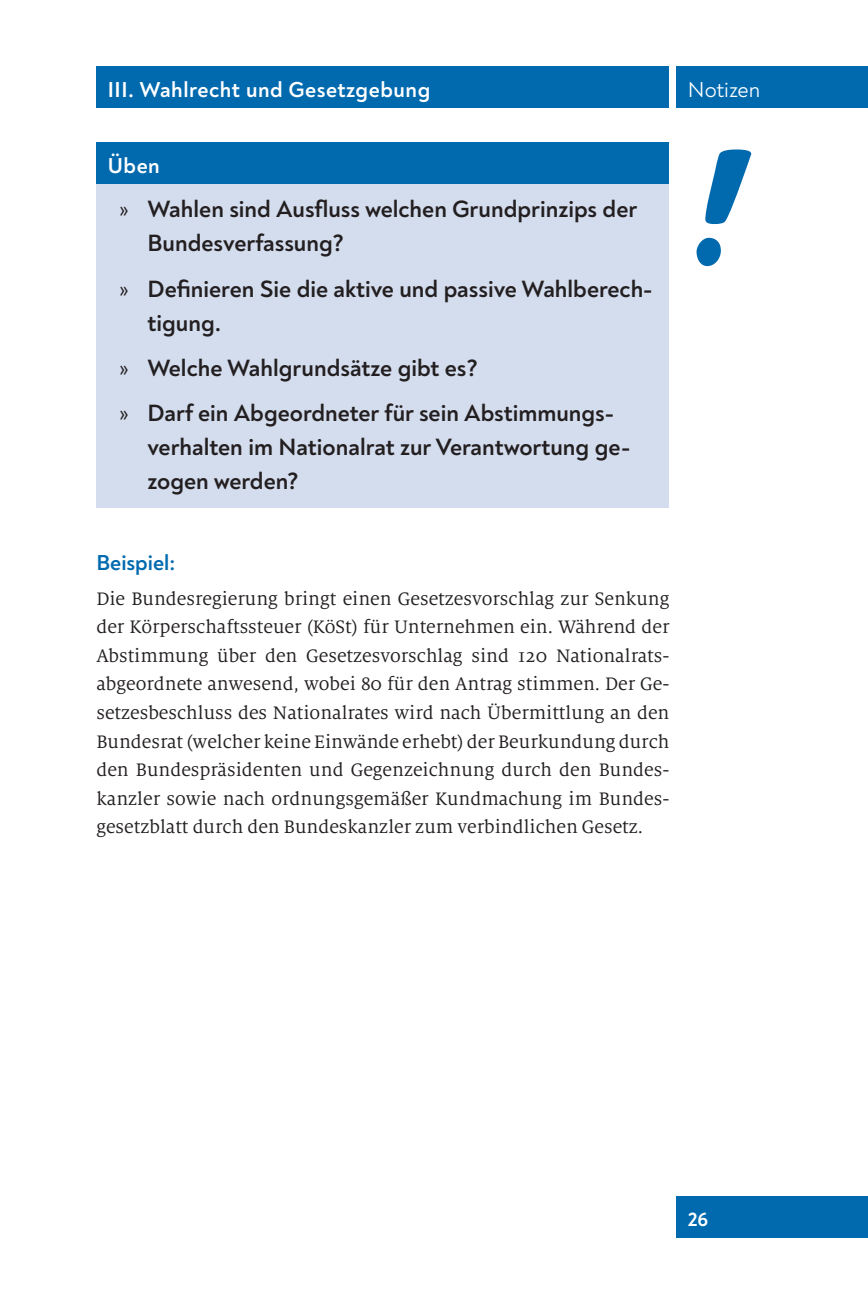
<style>
.page{position:relative;width:868px;height:1304px;background:#fff}
.page>*{position:absolute;margin:0;border:0;box-sizing:border-box;transform-origin:0 0}
.t1{font:160px "Barmoon Normal";color:#016aaf}
.t2{font:700 24px/34px "Noah";color:#231f20}
.t3{font:700 22px "Noah";letter-spacing:.025em;color:#fff}
.t4{font:700 22px "Noah";color:#016aaf}
.t5{font:22px "Noah";color:#fff}
.t6{font:20px/28.6px "Milo Serif Pro";color:#231f20;text-align:justify}
.t7{font:700 20px "Noah";color:#fff}
.s1{font-weight:400}
</style>
<div class="page">
<div style="left:676px;top:1196px;width:191px;height:42px;background:#016aaf"></div>
<div style="left:96px;top:66px;width:573px;height:42px;background:#016aaf"></div>
<div style="left:676px;top:66px;width:191px;height:42px;background:#016aaf"></div>
<div style="left:96px;top:183px;width:573px;height:87px;background:#d4ddee"></div>
<div style="left:96px;top:263px;width:573px;height:86px;background:#d4ddee"></div>
<div style="left:96px;top:342px;width:573px;height:53px;background:#d4ddee"></div>
<div style="left:96px;top:387px;width:573px;height:121px;background:#d4ddee"></div>
<div style="left:96px;top:142px;width:573px;height:41px;background:#016aaf"></div>
<p class="t3" style="left:108px;top:76px;width:324px">III. Wahlrecht und Gesetzgebung</p>
<p class="t5" style="left:687px;top:76px;width:74px">Notizen</p>
<p class="t3" style="left:108px;top:152px;width:54px">Üben</p>
<p class="t2" style="left:147px;top:192px;width:491px;text-indent:-28px"><span class="s1">»</span> Wahlen sind Ausfluss welchen Grundprinzips der<br>Bundesverfassung?</p>
<p class="t2" style="left:147px;top:272px;width:504px;text-indent:-28px"><span class="s1">»</span> Definieren Sie die aktive und passive Wahlberech&shy;tigung.</p>
<p class="t2" style="left:119px;top:345px;width:494px;line-height:45.4px"><span class="s1">»</span> Welche Wahlgrundsätze gibt es?<br><span class="s1">»</span> Darf ein Abgeordneter für sein Abstimmungs-</p>
<p class="t2" style="left:147px;top:430px;width:484px">verhalten im Nationalrat zur Verantwortung ge&shy;zogen werden?</p>
<p class="t4" style="left:96px;top:549px;width:80px">Beispiel:</p>
<p class="t6" style="left:96px;top:584px;width:574px">Die Bundesregierung bringt einen Gesetzesvorschlag zur Senkung der Körperschaftssteuer (KöSt) für Unternehmen ein. Während der Abstimmung über den Gesetzesvorschlag sind 120 Nationalrats&shy;abgeordnete anwesend, wobei 80 für den Antrag stimmen. Der Ge&shy;setzesbeschluss des Nationalrates wird nach Übermittlung an den Bundesrat (welcher keine Einwände erhebt) der Beurkundung durch den Bundespräsidenten und Gegenzeichnung durch den Bundes&shy;kanzler sowie nach ordnungsgemäßer Kundmachung im Bundes&shy;gesetzblatt durch den Bundeskanzler zum verbindlichen Gesetz.</p>
<h1 class="t1" style="left:676px;top:111px;width:55px">!</h1>
<p class="t7" style="left:687px;top:1207px;width:22px">26</p>
</div>
